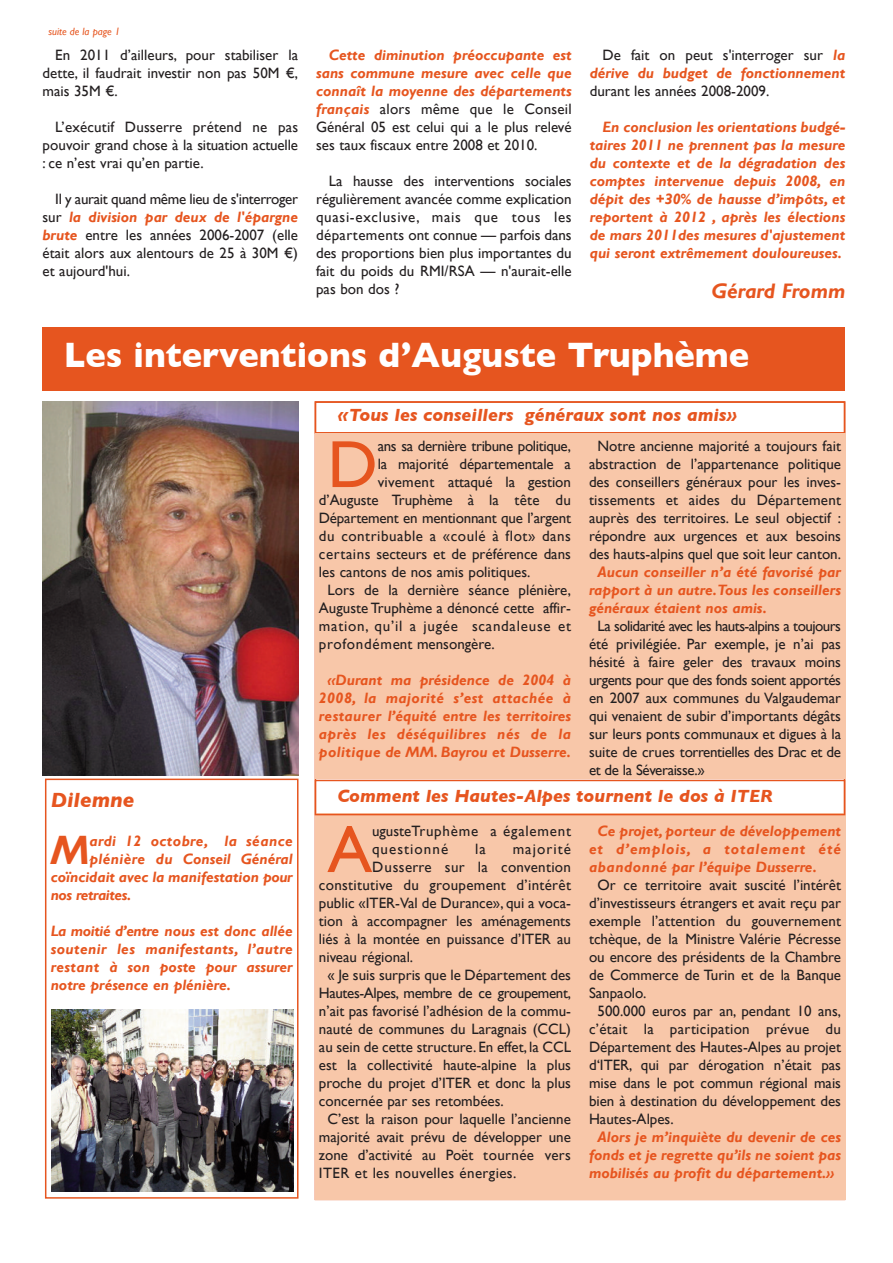
<style>
.page{position:relative;width:893px;height:1263px;background:#fff}
.page>*{position:absolute;margin:0;border:0;box-sizing:border-box;transform-origin:0 0}
.t1{font:67.05px "Gill Sans";color:#e6551f}
.t2{font:italic 700 40.95px "Gill Sans";color:#e6551f}
.t3{font:700 36px "Gill Sans";color:#fff;scale:.95 1}
.t4{font:italic 700 21px "Gill Sans";color:#e6551f}
.t5{font:italic 700 21px "Gill Sans";color:#e6551f}
.t6{font:italic 700 18px "Gill Sans";color:#e6551f}
.t7{font:15px/18px "Gill Sans";color:#231f20;text-align:justify}
.t8{font:italic 700 15px/18px "Gill Sans";color:#e6551f;text-align:justify}
.t9{font:15px "Gill Sans";letter-spacing:.02em;color:#231f20}
.t10{font:15px/18px "Gill Sans";letter-spacing:.05em;color:#231f20}
.t11{font:15px "Gill Sans";letter-spacing:-.025em;color:#231f20}
.t12{font:15px "Gill Sans";letter-spacing:.035em;color:#231f20}
.t13{font:15px "Gill Sans";letter-spacing:.025em;color:#231f20}
.t14{font:italic 700 15px "Gill Sans";letter-spacing:.025em;color:#e6551f}
.t15{font:italic 700 15px "Gill Sans";letter-spacing:-.025em;color:#e6551f}
.t16{font:15px "Gill Sans";letter-spacing:.07em;color:#231f20}
.t17{font:italic 10.5px "Gill Sans";color:#e6551f}
.s1{font-weight:700;font-style:italic;color:#e6551f}
.s2{font-weight:400;font-style:normal;color:#231f20}
</style>
<div class="page">
<div style="left:315px;top:401px;width:530px;height:32px;border:2px solid #e6551f"></div>
<div style="left:315px;top:814px;width:530px;height:386px;background:#f8c7a9"></div>
<div style="left:315px;top:433px;width:530px;height:346px;background:#f8c7a9"></div>
<div style="left:43px;top:327px;width:802px;height:64px;background:#e6551f"></div>
<img style="left:43px;top:402px;width:255px;height:374px">
<div style="left:45px;top:779px;width:253px;height:420px;border:2px solid #e6551f"></div>
<img style="left:51px;top:1010px;width:242px;height:181px">
<div style="left:315px;top:780px;width:530px;height:35px;border:2px solid #e6551f"></div>
<p class="t17" style="left:49px;top:25px;width:73px">suite de la page 1</p>
<p class="t7" style="left:43px;top:46px;width:257px;text-indent:13px">En 2011 d’ailleurs, pour stabiliser la dette, il faudrait investir non pas 50M €, mais 35M €.</p>
<p class="t7" style="left:43px;top:118px;width:257px;text-indent:13px">L’exécutif Dusserre prétend ne pas pouvoir grand chose à la situation actuelle : ce n’est vrai qu’en partie.</p>
<p class="t7" style="left:43px;top:190px;width:257px;text-indent:13px">Il y aurait quand même lieu de s'interroger sur <span class="s1">la division par deux de l'épargne brute</span> entre les années 2006-2007 (elle était alors aux alentours de 25 à 30M €) et aujourd'hui.</p>
<p class="t8" style="left:316px;top:46px;width:257px;text-indent:13px">Cette diminution préoccupante est sans commune mesure avec celle que connaît la moyenne des départements français <span class="s2">alors même que le Conseil Général 05 est celui qui a le plus relevé ses taux fiscaux entre 2008 et 2010.</span></p>
<p class="t7" style="left:316px;top:172px;width:257px;text-indent:13px">La hausse des interventions sociales régulièrement avancée comme explication quasi-exclusive, mais que tous les départements ont connue — parfois dans des proportions bien plus importantes du fait du poids du RMI/RSA — n'aurait-elle pas bon dos ?</p>
<p class="t8" style="left:590px;top:46px;width:257px;text-align:right"><span class="s2">De fait on peut s'interroger sur</span> la dérive du budget de fonctionnement</p>
<p class="t7" style="left:590px;top:82px;width:181px">durant les années 2008-2009.</p>
<p class="t8" style="left:590px;top:118px;width:257px;text-indent:13px">En conclusion les orientations budgé&shy;taires 2011 ne prennent pas la mesure du contexte et de la dégradation des comptes intervenue depuis 2008, en dépit des +30% de hausse d’impôts, et reportent à 2012 , après les élections de mars 2011des mesures d'ajustement qui seront extrêmement douloureuses.</p>
<h3 class="t4" style="left:711px;top:279px;width:135px">Gérard Fromm</h3>
<h3 class="t3" style="left:64px;top:334px;width:723px">Les interventions d’Auguste Truphème</h3>
<p class="t6" style="left:337px;top:405px;width:402px">«Tous les conseillers généraux sont nos amis»</p>
<h3 class="t5" style="left:51px;top:787px;width:85px">Dilemne</h3>
<h2 class="t2" style="left:51px;top:826px;width:40px">M</h2>
<p class="t14" style="left:90px;top:832px;width:205px">ardi 12 octobre, la séance</p>
<p class="t8" style="left:89px;top:849px;width:205px">plénière du Conseil Général</p>
<p class="t8" style="left:51px;top:867px;width:244px">coïncidait avec la manifestation pour</p>
<p class="t15" style="left:51px;top:886px;width:82px">nos retraites.</p>
<p class="t8" style="left:51px;top:921px;width:244px">La moitié d’entre nous est donc allée soutenir les manifestants, l’autre restant à son poste pour assurer notre présence en plénière.</p>
<h1 class="t1" style="left:327px;top:425px;width:52px">D</h1>
<p class="t11" style="left:378px;top:437px;width:195px">ans sa dernière tribune politique,</p>
<p class="t7" style="left:378px;top:455px;width:195px">la majorité départementale a</p>
<p class="t7" style="left:378px;top:473px;width:195px">vivement attaqué la gestion</p>
<p class="t7" style="left:319px;top:491px;width:254px">d’Auguste Truphème à la tête du</p>
<p class="t7" style="left:319px;top:509px;width:254px">Département en mentionnant que l’argent</p>
<p class="t12" style="left:319px;top:527px;width:254px">du contribuable a «coulé à flot» dans</p>
<p class="t7" style="left:319px;top:545px;width:254px">certains secteurs et de préférence dans</p>
<p class="t7" style="left:319px;top:563px;width:213px">les cantons de nos amis politiques.</p>
<p class="t7" style="left:327px;top:581px;width:245px">Lors de la dernière séance plénière,</p>
<p class="t7" style="left:319px;top:599px;width:254px">Auguste Truphème a dénoncé cette affir-</p>
<p class="t10" style="left:319px;top:617px;width:254px">mation, qu’il a jugée scandaleuse et</p>
<p class="t7" style="left:319px;top:635px;width:177px">profondément mensongère.</p>
<p class="t8" style="left:319px;top:671px;width:254px;text-align:center">«Durant ma présidence de 2004 à 2008, la majorité s’est attachée à restaurer l’équité entre les territoires après les déséquilibres nés de la politique de MM. Bayrou et Dusserre.</p>
<p class="t7" style="left:589px;top:437px;width:254px;text-align:center">Notre ancienne majorité a toujours fait abstraction de l’appartenance politique des conseillers généraux pour les inves&shy;tissements et aides du Département auprès des territoires. Le seul objectif : répondre aux urgences et aux besoins des hauts-alpins quel que soit leur canton.</p>
<p class="t8" style="left:589px;top:563px;width:254px;text-indent:9px">Aucun conseiller n’a été favorisé par rapport à un autre.Tous les conseillers généraux étaient nos amis.</p>
<p class="t7" style="left:589px;top:617px;width:254px;text-indent:9px">La solidarité avec les hauts-alpins a toujours été privilégiée. Par exemple, je n’ai pas hésité à faire geler des travaux moins urgents pour que des fonds soient apportés en 2007 aux communes du Valgaudemar qui venaient de subir d’importants dégâts sur leurs ponts communaux et digues à la suite de crues torrentielles des Drac et de et de la Séveraisse.»</p>
<p class="t6" style="left:337px;top:785px;width:437px">Comment les Hautes-Alpes tournent le dos à ITER</p>
<h1 class="t1" style="left:327px;top:810px;width:46px">A</h1>
<p class="t10" style="left:372px;top:822px;width:200px">ugusteTruphème a également questionné</p>
<p class="t7" style="left:475px;top:840px;width:12px">la</p>
<p class="t16" style="left:513px;top:840px;width:60px">majorité</p>
<p class="t9" style="left:372px;top:858px;width:200px">Dusserre sur la convention</p>
<p class="t9" style="left:319px;top:876px;width:254px">constitutive du groupement d’intérêt</p>
<p class="t7" style="left:319px;top:894px;width:254px">public «ITER-Val de Durance», qui a voca-</p>
<p class="t7" style="left:319px;top:912px;width:254px">tion à accompagner les aménagements</p>
<p class="t7" style="left:319px;top:930px;width:254px">liés à la montée en puissance d’ITER au</p>
<p class="t7" style="left:319px;top:948px;width:96px">niveau régional.</p>
<p class="t7" style="left:327px;top:966px;width:245px">« Je suis surpris que le Département des</p>
<p class="t11" style="left:319px;top:984px;width:254px">Hautes-Alpes, membre de ce groupement,</p>
<p class="t7" style="left:319px;top:1002px;width:254px">n’ait pas favorisé l’adhésion de la commu-</p>
<p class="t7" style="left:319px;top:1020px;width:254px">nauté de communes du Laragnais (CCL)</p>
<p class="t7" style="left:319px;top:1038px;width:254px">au sein de cette structure. En effet, la CCL</p>
<p class="t7" style="left:319px;top:1056px;width:254px">est la collectivité haute-alpine la plus</p>
<p class="t7" style="left:319px;top:1074px;width:254px">proche du projet d’ITER et donc la plus</p>
<p class="t7" style="left:319px;top:1092px;width:186px">concernée par ses retombées.</p>
<p class="t7" style="left:327px;top:1110px;width:245px">C’est la raison pour laquelle l’ancienne</p>
<p class="t7" style="left:319px;top:1128px;width:254px">majorité avait prévu de développer une</p>
<p class="t7" style="left:319px;top:1146px;width:254px">zone d’activité au Poët tournée vers</p>
<p class="t13" style="left:319px;top:1164px;width:199px">ITER et les nouvelles énergies.</p>
<p class="t8" style="left:589px;top:822px;width:254px;text-indent:9px">Ce projet, porteur de développement et d’emplois, a totalement été abandonné par l’équipe Dusserre.</p>
<p class="t7" style="left:597px;top:876px;width:245px">Or ce territoire avait suscité l’intérêt</p>
<p class="t7" style="left:589px;top:894px;width:254px">d’investisseurs étrangers et avait reçu par</p>
<p class="t7" style="left:589px;top:912px;width:254px">exemple l’attention du gouvernement</p>
<p class="t7" style="left:589px;top:930px;width:254px">tchèque, de la Ministre Valérie Pécresse</p>
<p class="t7" style="left:589px;top:948px;width:254px">ou encore des présidents de la Chambre</p>
<p class="t7" style="left:589px;top:966px;width:254px">de Commerce de Turin et de la Banque</p>
<p class="t7" style="left:589px;top:984px;width:59px">Sanpaolo.</p>
<p class="t7" style="left:597px;top:1002px;width:245px">500.000 euros par an, pendant 10 ans,</p>
<p class="t9" style="left:589px;top:1020px;width:254px">c’était la participation prévue du</p>
<p class="t7" style="left:589px;top:1038px;width:254px">Département des Hautes-Alpes au projet</p>
<p class="t7" style="left:589px;top:1056px;width:254px">d‘ITER, qui par dérogation n’était pas</p>
<p class="t7" style="left:589px;top:1074px;width:254px">mise dans le pot commun régional mais</p>
<p class="t7" style="left:589px;top:1092px;width:254px">bien à destination du développement des</p>
<p class="t7" style="left:589px;top:1110px;width:86px">Hautes-Alpes.</p>
<p class="t8" style="left:589px;top:1128px;width:254px;text-align:center">Alors je m’inquiète du devenir de ces fonds et je regrette qu’ils ne soient pas mobilisés au profit du département.»</p>
</div>
